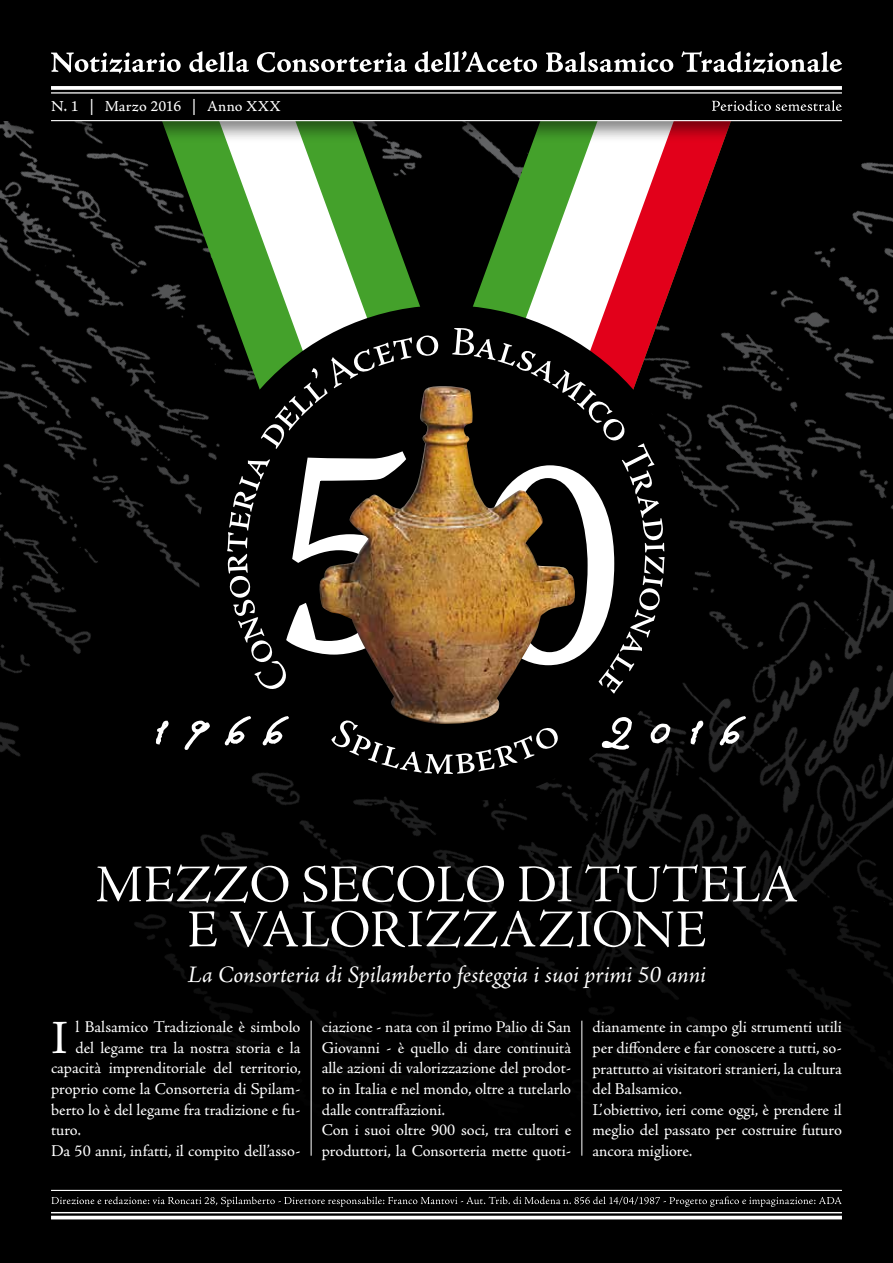
<style>
.page{position:relative;width:893px;height:1263px;background:#fff}
.page>*{position:absolute;margin:0;border:0;box-sizing:border-box;transform-origin:0 0}
.t1{font:54px/45px "Adobe Jenson Pro Subh";color:#fff;text-align:center}
.t2{font:48px "Adobe Jenson Pro";color:#fff}
.t3{font:italic 24px "Adobe Jenson Pro";letter-spacing:-.005em;color:#fff}
.t4{font:16.5px/20.5px "Adobe Jenson Pro";color:#fff}
.t5{font:15px "Adobe Jenson Pro Capt";letter-spacing:.015em;color:#fff}
</style>
<div class="page">
<img style="left:0;top:143px;width:893px;height:1120px">
<svg style="left:120px;top:143px;width:360px;height:300px;fill:#000"></svg>
<svg style="left:177px;top:143px;width:236px;height:300px"></svg>
<svg style="left:716px;top:143px;width:57px;height:300px;fill:#000"></svg>
<svg style="left:480px;top:143px;width:236px;height:300px"></svg>
<div style="left:197px;top:305px;width:498px;height:498px;background:#000;border-radius:50%"></div>
<svg style="left:227px;top:328px;width:438px;height:366px"></svg>
<svg style="left:331px;top:724px;width:227px;height:50px"></svg>
<div style="left:0;top:0;width:893px;height:143px;background:#000;opacity:.5"></div>
<div style="left:0;top:0;width:893px;height:120px;background:#000"></div>
<svg style="left:51px;top:86px;width:791px;height:4px"></svg>
<hr style="left:51px;top:92px;width:791px;height:2px;background:#fff">
<hr style="left:51px;top:120px;width:791px;height:1px;background:#fff">
<svg style="left:712px;top:100px;width:130px;height:11px"></svg>
<svg style="left:51px;top:51px;width:791px;height:23px"></svg>
<hr style="left:51px;top:1190px;width:791px;height:1px;background:#fff">
<svg style="left:52px;top:1196px;width:790px;height:11px"></svg>
<hr style="left:311px;top:1021px;width:1px;height:135px;background:#fff">
<hr style="left:581px;top:1021px;width:1px;height:135px;background:#fff">
<hr style="left:51px;top:1212px;width:791px;height:1px;background:#fff">
<hr style="left:51px;top:1216px;width:791px;height:3px;background:#fff">
<svg style="left:155px;top:720px;width:15px;height:25px"></svg>
<svg style="left:183px;top:719px;width:28px;height:32px"></svg>
<svg style="left:224px;top:715px;width:29px;height:31px"></svg>
<svg style="left:262px;top:716px;width:27px;height:30px"></svg>
<svg style="left:601px;top:717px;width:33px;height:34px"></svg>
<svg style="left:649px;top:722px;width:23px;height:22px"></svg>
<svg style="left:689px;top:720px;width:16px;height:25px"></svg>
<svg style="left:718px;top:715px;width:30px;height:31px"></svg>
<svg style="left:575px;top:464px;width:41px;height:203px"></svg>
<svg style="left:285px;top:449px;width:34px;height:207px"></svg>
<img style="left:319px;top:386px;width:256px;height:338px">
<p class="t5" style="left:51px;top:97px;width:231px">N. 1 | Marzo 2016 | Anno XXX</p>
<h1 class="t1" style="left:95px;top:863px;width:705px">MEZZO SECOLO DI TUTELA<br>E VALORIZZAZIONE</h1>
<h3 class="t3" style="left:187px;top:961px;width:520px">La Consorteria di Spilamberto festeggia i suoi primi 50 anni</h3>
<h2 class="t2" style="left:51px;top:1011px;width:18px">I</h2>
<p class="t4" style="left:75px;top:1017px;width:227px">l Balsamico Tradizionale è simbolo</p>
<p class="t4" style="left:75px;top:1038px;width:227px">del legame tra la nostra storia e la</p>
<p class="t4" style="left:51px;top:1058px;width:251px">capacità imprenditoriale del territorio,</p>
<p class="t4" style="left:51px;top:1079px;width:251px">proprio come la Consorteria di Spilam-</p>
<p class="t4" style="left:51px;top:1099px;width:251px">berto lo è del legame fra tradizione e fu-</p>
<p class="t4" style="left:51px;top:1120px;width:32px">turo.</p>
<p class="t4" style="left:51px;top:1140px;width:251px">Da 50 anni, infatti, il compito dell’asso-</p>
<p class="t4" style="left:322px;top:1017px;width:251px">ciazione - nata con il primo Palio di San Giovanni - è quello di dare continuità alle azioni di valorizzazione del prodot&shy;to in Italia e nel mondo, oltre a tutelarlo dalle contraffazioni.<br>Con i suoi oltre 900 soci, tra cultori e produttori, la Consorteria mette quoti-</p>
<p class="t4" style="left:592px;top:1017px;width:251px">dianamente in campo gli strumenti utili per diffondere e far conoscere a tutti, so&shy;prattutto ai visitatori stranieri, la cultura del Balsamico.<br>L’obiettivo, ieri come oggi, è prendere il meglio del passato per costruire futuro ancora migliore.</p>
</div>
